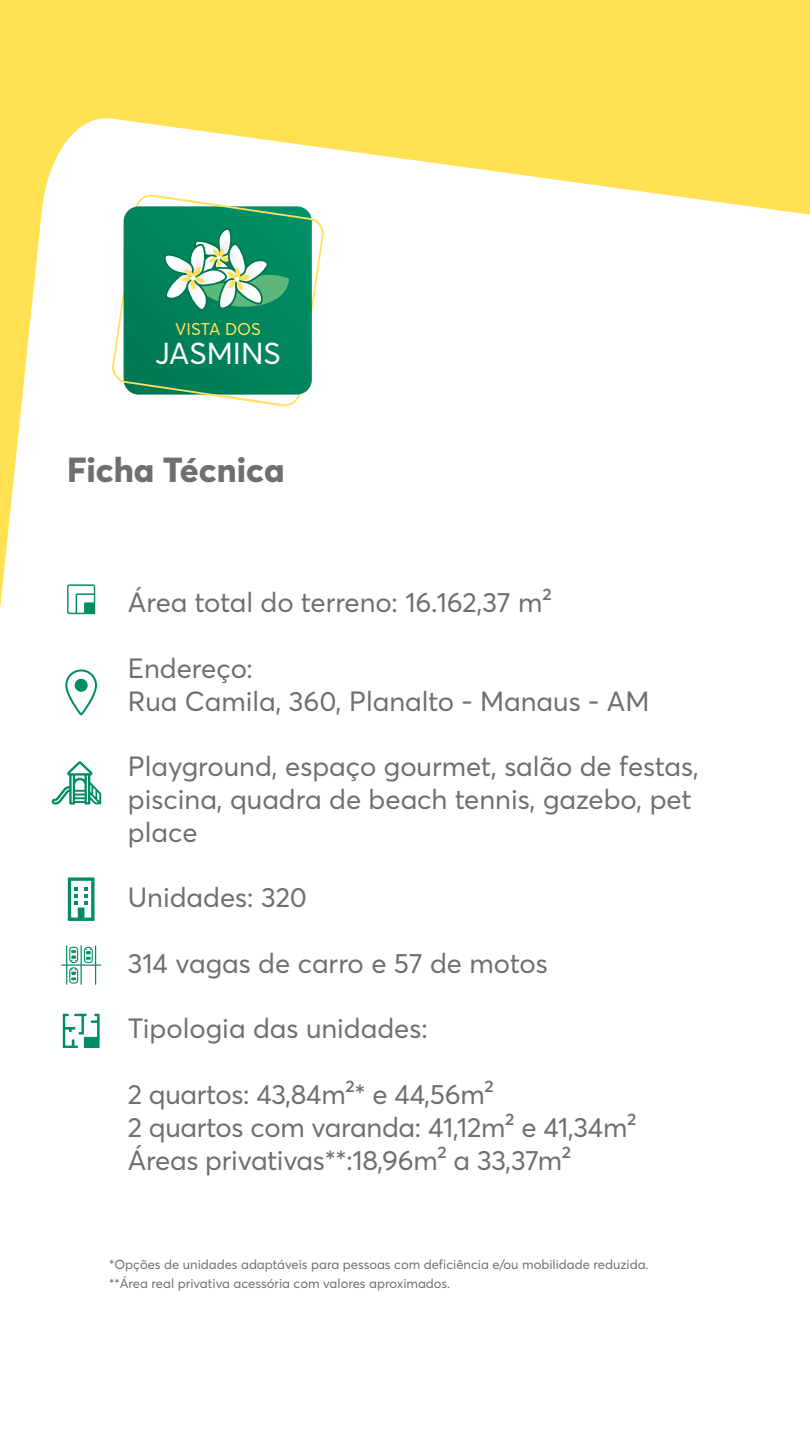
<style>
.page{position:relative;width:810px;height:1440px;background:#fff}
.page>*{position:absolute;margin:0;border:0;box-sizing:border-box;transform-origin:0 0}
.t1{font:800 34.35px "Averta Std";color:#706f6f}
.t2{font:29.92px "Averta Std";color:#fff}
.t3{font:27.45px/33px "Averta Std";color:#706f6f}
.t4{font:16.88px "Averta Std";color:#ffe163}
.t5{font:13.05px/18.6px "Averta Std";color:#706f6f}
</style>
<div class="page">
<div style="left:0;top:0;width:810px;height:1204px;background:#ffe151"></div>
<div style="left:0;top:118px;width:810px;height:1086px;background:#fff"></div>
<svg style="left:112px;top:194px;width:213px;height:212px;background:#4fa887"></svg>
<hr style="left:61px;top:964px;width:40px;height:2px;background:#008d65">
<hr style="left:66px;top:945px;width:1px;height:40px;background:#008d65">
<hr style="left:81px;top:945px;width:1px;height:40px;background:#008d65">
<hr style="left:95px;top:945px;width:1px;height:40px;background:#008d65">
<svg style="left:84px;top:947px;width:9px;height:16px"></svg>
<svg style="left:69px;top:947px;width:9px;height:37px"></svg>
<svg style="left:63px;top:1014px;width:37px;height:34px"></svg>
<svg style="left:68px;top:877px;width:27px;height:44px"></svg>
<svg style="left:65px;top:669px;width:32px;height:46px"></svg>
<div style="left:75px;top:679px;width:13px;height:13px;background:#008d65;border-radius:50%"></div>
<svg style="left:67px;top:584px;width:28px;height:30px"></svg>
<svg style="left:52px;top:761px;width:49px;height:44px;background:#a9d8ca"></svg>
<p class="t4" style="left:175px;top:317px;width:87px">VISTA DOS</p>
<p class="t2" style="left:155px;top:333px;width:127px">JASMINS</p>
<p class="t1" style="left:67px;top:446px;width:219px">Ficha Técnica</p>
<p class="t3" style="left:128px;top:585px;width:425px">Área total do terreno: 16.162,37 m²</p>
<p class="t3" style="left:128px;top:650px;width:523px">Endereço:<br>Rua Camila, 360, Planalto - Manaus - AM</p>
<p class="t3" style="left:128px;top:749px;width:573px">Playground, espaço gourmet, salão de festas, piscina, quadra de beach tennis, gazebo, pet place</p>
<p class="t3" style="left:128px;top:880px;width:181px">Unidades: 320</p>
<p class="t3" style="left:128px;top:946px;width:421px">314 vagas de carro e 57 de motos</p>
<p class="t3" style="left:128px;top:1011px;width:301px">Tipologia das unidades:</p>
<p class="t3" style="left:128px;top:1076px;width:510px">2 quartos: 43,84m²* e 44,56m²<br>2 quartos com varanda: 41,12m² e 41,34m²<br>Áreas privativas**:18,96m² a 33,37m²</p>
<p class="t5" style="left:109px;top:1255px;width:541px">*Opções de unidades adaptáveis para pessoas com deficiência e/ou mobilidade reduzida. **Área real privativa acessória com valores aproximados.</p>
</div>
